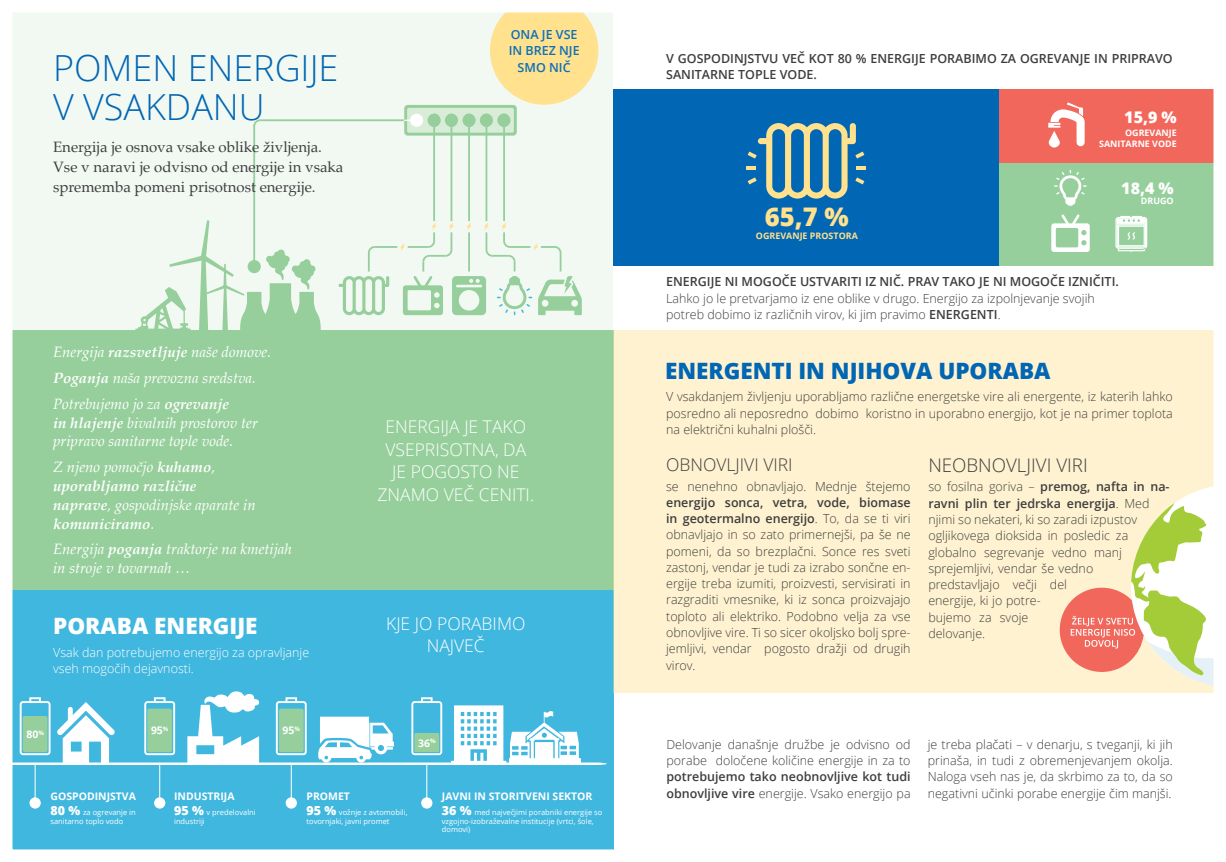
<style>
.page{position:relative;width:1226px;height:862px;background:#fff}
.page>*{position:absolute;margin:0;border:0;box-sizing:border-box;transform-origin:0 0}
.t1{font:300 36px/38.8px "Open Sans";color:#0166b3}
.t2{font:800 25.62px "Open Sans";color:#ffe18e}
.t3{font:800 22.5px "Open Sans";color:#0166b3}
.t4{font:800 22.5px "Open Sans";color:#fff}
.t5{font:300 18.75px "Open Sans";color:#3e3e3f}
.t6{font:300 17.5px/22.5px "Open Sans";color:#fff;text-align:center}
.t7{font:300 17.5px "Open Sans";color:#3e3e3f}
.t8{font:800 16px "Open Sans";color:#fff}
.t9{font:italic 15px/25.9px "Palatino";color:#fff}
.t10{font:15px/20px "Palatino";color:#3e3e3f}
.t11{font:italic 700 15px/18.8px "Palatino";color:#fff}
.t12{font:300 12.5px/16.2px "Open Sans";color:#3e3e3f}
.t13{font:600 12.5px/16.2px "Open Sans";color:#3e3e3f}
.t14{font:300 12.5px/16.2px "Open Sans";color:#fff}
.t15{font:600 12.5px/16.2px "Open Sans";color:#0c6fb8;text-align:center}
.t16{font:700 10.5px "Open Sans";color:#fff}
.t17{font:700 8.88px/10.6px "Open Sans";color:#fff;text-align:right}
.t18{font:700 8.88px "Open Sans";color:#ffe18e}
.t19{font:7.5px/8.8px "Open Sans";color:#fff}
.s1{font-weight:700}
.s2{font-weight:400}
.s3{font-weight:800;font-size:12.5px}
.s4{font-weight:600}
.s5{font-weight:300}
</style>
<div class="page">
<div style="left:1px;top:1px;width:612px;height:387px;background:#f2f9f3"></div>
<div style="left:0;top:330px;width:613px;height:260px;background:#96cf9c"></div>
<div style="left:0;top:590px;width:613px;height:271px;background:#40b7df"></div>
<div style="left:613px;top:90px;width:386px;height:176px;background:#0166b3"></div>
<div style="left:999px;top:90px;width:227px;height:73px;background:#f2675c"></div>
<div style="left:999px;top:163px;width:227px;height:103px;background:#96cf9c"></div>
<div style="left:613px;top:330px;width:612px;height:362px;background:#fff2d0"></div>
<hr style="left:433px;top:134px;width:2px;height:87px;background:#96cf9c">
<hr style="left:451px;top:134px;width:1px;height:87px;background:#96cf9c">
<hr style="left:468px;top:134px;width:2px;height:87px;background:#96cf9c">
<hr style="left:503px;top:134px;width:2px;height:87px;background:#96cf9c">
<hr style="left:486px;top:134px;width:1px;height:87px;background:#96cf9c">
<svg style="left:339px;top:222px;width:243px;height:93px"></svg>
<hr style="left:253px;top:125px;width:2px;height:140px;background:#96cf9c">
<hr style="left:260px;top:119px;width:144px;height:2px;background:#96cf9c">
<svg style="left:135px;top:220px;width:186px;height:110px"></svg>
<div style="left:404px;top:105px;width:113px;height:30px;background:#96cf9c;border-radius:4px"></div>
<div style="left:407px;top:108px;width:107px;height:25px;background:#d9ecd8;border-radius:2px"></div>
<div style="left:428px;top:114px;width:13px;height:13px;background:#96cf9c;border-radius:50%"></div>
<div style="left:445px;top:114px;width:13px;height:13px;background:#96cf9c;border-radius:50%"></div>
<div style="left:463px;top:114px;width:13px;height:13px;background:#96cf9c;border-radius:50%"></div>
<div style="left:480px;top:114px;width:13px;height:13px;background:#96cf9c;border-radius:50%"></div>
<svg style="left:431px;top:114px;width:6px;height:19px"></svg>
<svg style="left:448px;top:114px;width:7px;height:19px"></svg>
<svg style="left:466px;top:114px;width:6px;height:19px"></svg>
<div style="left:410px;top:114px;width:13px;height:13px;background:#fff;border-radius:50%"></div>
<svg style="left:253px;top:119px;width:9px;height:9px"></svg>
<svg style="left:29px;top:796px;width:12px;height:12px"></svg>
<hr style="left:35px;top:763px;width:1px;height:38px;background:#fff">
<div style="left:154px;top:796px;width:11px;height:12px;background:#fff;border-radius:50%"></div>
<hr style="left:159px;top:763px;width:1px;height:38px;background:#fff">
<div style="left:286px;top:796px;width:11px;height:12px;background:#fff;border-radius:50%"></div>
<hr style="left:291px;top:763px;width:1px;height:38px;background:#fff">
<div style="left:421px;top:796px;width:11px;height:12px;background:#fff;border-radius:50%"></div>
<hr style="left:426px;top:763px;width:1px;height:38px;background:#fff">
<svg style="left:13px;top:691px;width:594px;height:73px"></svg>
<svg style="left:747px;top:123px;width:118px;height:75px"></svg>
<svg style="left:1048px;top:102px;width:37px;height:45px"></svg>
<svg style="left:1051px;top:214px;width:39px;height:38px"></svg>
<svg style="left:1054px;top:170px;width:33px;height:35px"></svg>
<svg style="left:1115px;top:216px;width:32px;height:36px"></svg>
<svg style="left:483px;top:13px;width:116px;height:121px"></svg>
<svg style="left:1059px;top:486px;width:154px;height:200px"></svg>
<div style="left:0;top:0;width:1226px;height:861px;border:12px solid #fff"></div>
<hr style="left:487px;top:0;width:113px;height:1px;background:#fff">
<h1 class="t1" style="left:53px;top:47px;width:287px">POMEN ENERGIJE<br>V VSAKDANU</h1>
<p class="t10" style="left:53px;top:136px;width:292px">Energija je osnova vsake oblike življenja.<br>Vse v naravi je odvisno od energije in vsaka sprememba pomeni prisotnost energije.</p>
<p class="t15" style="left:509px;top:26px;width:72px">ONA JE VSE<br>IN BREZ NJE<br>SMO NIČ</p>
<p class="t9" style="left:53px;top:338px;width:220px">Energija <span class="s1">razsvetljuje</span> naše domove.<br><span class="s1">Poganja</span> naša prevozna sredstva.<br>Potrebujemo jo za <span class="s1">ogrevanje</span></p>
<p class="t9" style="left:53px;top:412px;width:206px;line-height:18.8px"><span class="s1">in hlajenje</span> bivalnih prostorov ter pripravo sanitarne tople vode.</p>
<p class="t11" style="left:53px;top:457px;width:204px"><span class="s2">Z njeno pomočjo</span> kuhamo<span class="s2">, </span>uporabljamo različne naprave<span class="s2">, gospodinjske aparate in </span>komuniciramo<span class="s2">.</span></p>
<p class="t9" style="left:53px;top:539px;width:240px;line-height:18.8px">Energija <span class="s1">poganja</span> traktorje na kmetijah in stroje v tovarnah …</p>
<h3 class="t4" style="left:53px;top:608px;width:206px">PORABA ENERGIJE</h3>
<p class="t14" style="left:53px;top:643px;width:258px">Vsak dan potrebujemo energijo za opravljanje vseh mogočih dejavnosti.</p>
<p class="t16" style="left:26px;top:726px;width:19px">80<sup>%</sup></p>
<p class="t16" style="left:151px;top:722px;width:19px">95<sup>%</sup></p>
<p class="t16" style="left:283px;top:722px;width:19px">95<sup>%</sup></p>
<h3 class="t6" style="left:377px;top:415px;width:158px">ENERGIJA JE TAKO<br>VSEPRISOTNA, DA<br>JE POGOSTO NE<br>ZNAMO VEČ CENITI.</h3>
<h3 class="t6" style="left:386px;top:611px;width:141px">KJE JO PORABIMO<br>NAJVEČ</h3>
<p class="t16" style="left:418px;top:734px;width:19px">36<sup>%</sup></p>
<p class="t16" style="left:50px;top:788px;width:87px">GOSPODINJSTVA</p>
<p class="t19" style="left:50px;top:807px;width:87px"><span class="s3">80 %</span> za ogrevanje in sanitarno toplo vodo</p>
<p class="t16" style="left:174px;top:788px;width:62px">INDUSTRIJA</p>
<p class="t19" style="left:174px;top:807px;width:83px"><span class="s3">95 %</span> v predelovalni industriji</p>
<p class="t16" style="left:306px;top:788px;width:45px">PROMET</p>
<p class="t19" style="left:306px;top:807px;width:103px"><span class="s3">95 %</span> vožnje z avtomobili, tovornjaki, javni promet</p>
<p class="t16" style="left:442px;top:788px;width:152px">JAVNI IN STORITVENI SEKTOR</p>
<p class="t19" style="left:442px;top:807px;width:162px"><span class="s3">36 %</span> med največjimi porabniki energije so vzgojno-izobraževalne institucije (vrtci, šole, domovi)</p>
<p class="t13" style="left:666px;top:50px;width:508px">V GOSPODINJSTVU VEČ KOT 80 % ENERGIJE PORABIMO ZA OGREVANJE IN PRIPRAVO<br>SANITARNE TOPLE VODE.</p>
<h2 class="t2" style="left:765px;top:197px;width:85px">65,7 %</h2>
<p class="t18" style="left:756px;top:229px;width:103px">OGREVANJE PROSTORA</p>
<p class="t8" style="left:1124px;top:105px;width:54px">15,9 %</p>
<p class="t17" style="left:1099px;top:128px;width:79px">OGREVANJE<br>SANITARNE VODE</p>
<p class="t8" style="left:1121px;top:175px;width:54px">18,4 %</p>
<p class="t17" style="left:1141px;top:195px;width:34px">DRUGO</p>
<p class="t13" style="left:666px;top:273px;width:454px">ENERGIJE NI MOGOČE USTVARITI IZ NIČ. PRAV TAKO JE NI MOGOČE IZNIČITI.</p>
<p class="t12" style="left:666px;top:289px;width:430px">Lahko jo le pretvarjamo iz ene oblike v drugo. Energijo za izpolnjevanje svojih potreb dobimo iz različnih virov, ki jim pravimo <span class="s4">ENERGENTI</span>.</p>
<h3 class="t3" style="left:665px;top:354px;width:387px">ENERGENTI IN NJIHOVA UPORABA</h3>
<p class="t12" style="left:666px;top:388px;width:508px;text-align:justify">V vsakdanjem življenju uporabljamo različne energetske vire ali energente, iz katerih lahko posredno ali neposredno dobimo koristno in uporabno energijo, kot je na primer toplota na električni kuhalni plošči.</p>
<h3 class="t7" style="left:666px;top:452px;width:128px">OBNOVLJIVI VIRI</h3>
<p class="t12" style="left:666px;top:477px;width:246px">se nenehno obnavljajo. Mednje štejemo</p>
<p class="t12" style="left:666px;top:493px;width:246px;text-align:justify"><span class="s4">energijo sonca, vetra, vode, biomase in geotermalno energijo</span>. To, da se ti viri obnavljajo in so zato primernejši, pa še ne pomeni, da so brezplačni. Sonce res sveti zastonj, vendar je tudi za izrabo sončne en&shy;ergije treba izumiti, proizvesti, servisirati in razgraditi vmesnike, ki iz sonca proizvajajo toploto ali elektriko. Podobno velja za vse obnovljive vire. Ti so sicer okoljsko bolj spre&shy;jemljivi, vendar pogosto dražji od drugih virov.</p>
<h3 class="t5" style="left:928px;top:451px;width:161px">NEOBNOVLJIVI VIRI</h3>
<p class="t12" style="left:928px;top:478px;width:243px">so fosilna goriva – <span class="s4">premog, nafta in na&shy;ravni plin ter jedrska energija</span>. Med njimi so nekateri, ki so zaradi izpustov ogljikovega dioksida in posledic za globalno segrevanje vedno manj sprejemljivi, vendar še vedno<br>predstavljajo večji del<br>energije, ki jo potre-<br>bujemo za svoje<br>delovanje.</p>
<p class="t12" style="left:666px;top:735px;width:246px">Delovanje današnje družbe je odvisno od porabe določene količine energije in za to</p>
<p class="t13" style="left:666px;top:768px;width:246px">potrebujemo tako neobnovljive kot tudi obnovljive vire <span class="s5">energije. Vsako energijo pa</span></p>
<p class="t12" style="left:928px;top:735px;width:247px;text-align:justify">je treba plačati – v denarju, s tveganji, ki jih prinaša, in tudi z obremenjevanjem okolja.<br>Naloga vseh nas je, da skrbimo za to, da so negativni učinki porabe energije čim manjši.</p>
</div>
